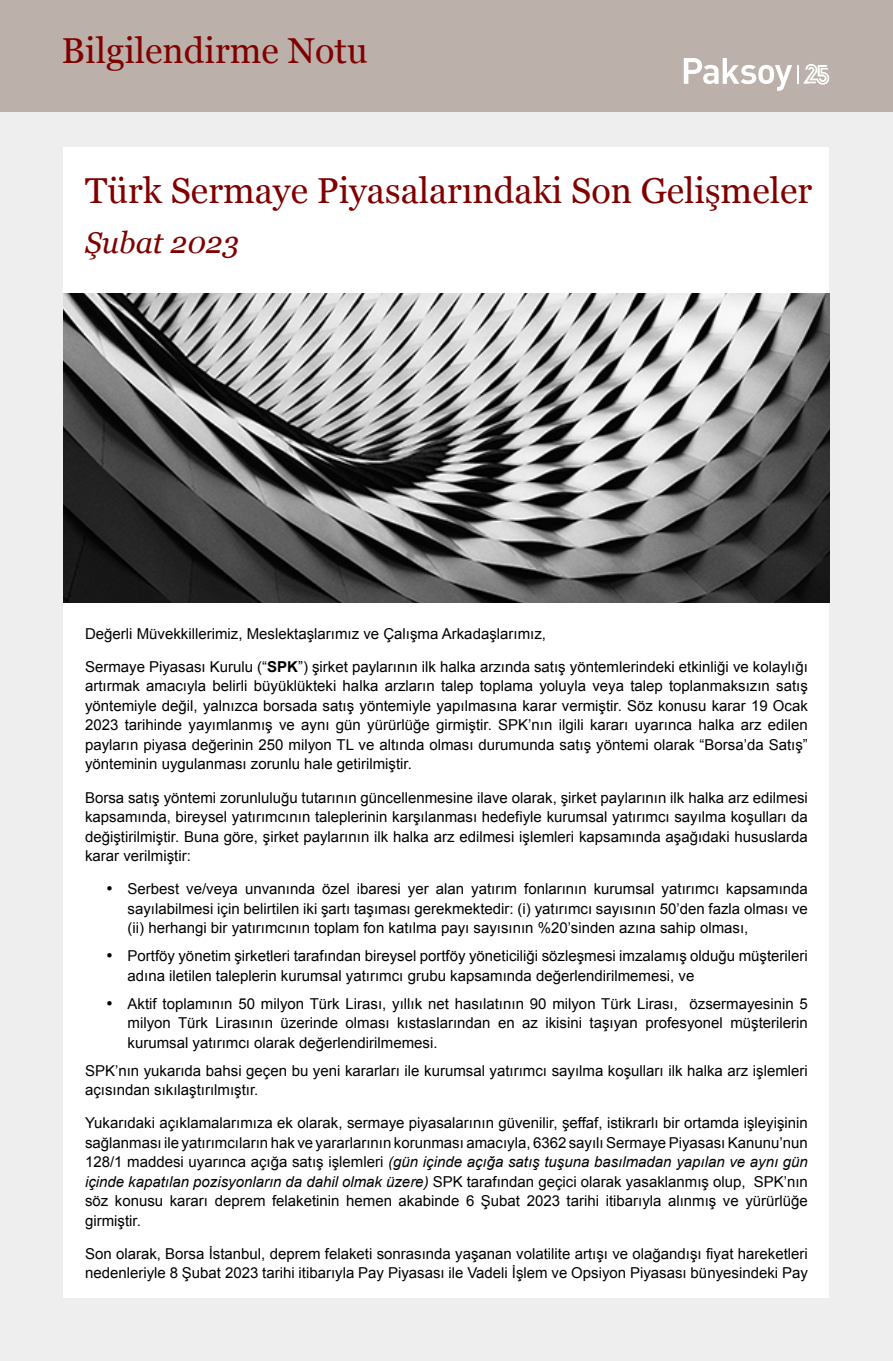
<style>
.page{position:relative;width:893px;height:1361px;background:#eee}
.page>*{position:absolute;margin:0;border:0;box-sizing:border-box;transform-origin:0 0}
.t1{font:36px "Georgia";color:#800000}
.t2{font:italic 30px "Georgia";color:#800000}
.t3{font:15px/19.5px "Arial";color:#000;text-align:justify}
.s1{font-weight:700}
.s2{font-style:italic}
</style>
<div class="page">
<div style="left:0;top:0;width:893px;height:112px;background:#bbb1aa"></div>
<div style="left:64px;top:147px;width:765px;height:1150px;background:#fff"></div>
<img style="left:64px;top:294px;width:765px;height:308px">
<svg style="left:684px;top:58px;width:108px;height:33px"></svg>
<svg style="left:798px;top:64px;width:31px;height:21px"></svg>
<h1 class="t1" style="left:62px;top:25px;width:308px">Bilgilendirme Notu</h1>
<h1 class="t1" style="left:85px;top:165px;width:729px">Türk Sermaye Piyasalarındaki Son Gelişmeler</h1>
<h2 class="t2" style="left:85px;top:221px;width:156px">Şubat 2023</h2>
<p class="t3" style="left:85px;top:624px;width:462px">Değerli Müvekkillerimiz, Meslektaşlarımız ve Çalışma Arkadaşlarımız,</p>
<p class="t3" style="left:85px;top:657px;width:724px">Sermaye Piyasası Kurulu (“<span class="s1">SPK</span>”) şirket paylarının ilk halka arzında satış yöntemlerindeki etkinliği ve kolaylığı artırmak amacıyla belirli büyüklükteki halka arzların talep toplama yoluyla veya talep toplanmaksızın satış yöntemiyle değil, yalnızca borsada satış yöntemiyle yapılmasına karar vermiştir. Söz konusu karar 19 Ocak 2023 tarihinde yayımlanmış ve aynı gün yürürlüğe girmiştir. SPK’nın ilgili kararı uyarınca halka arz edilen payların piyasa değerinin 250 milyon TL ve altında olması durumunda satış yöntemi olarak “Borsa’da Satış” yönteminin uygulanması zorunlu hale getirilmiştir.</p>
<p class="t3" style="left:85px;top:787px;width:724px">Borsa satış yöntemi zorunluluğu tutarının güncellenmesine ilave olarak, şirket paylarının ilk halka arz edilmesi kapsamında, bireysel yatırımcının taleplerinin karşılanması hedefiyle kurumsal yatırımcı sayılma koşulları da değiştirilmiştir. Buna göre, şirket paylarının ilk halka arz edilmesi işlemleri kapsamında aşağıdaki hususlarda karar verilmiştir:</p>
<p class="t3" style="left:128px;top:879px;width:682px;text-indent:-21px">• Serbest ve/veya unvanında özel ibaresi yer alan yatırım fonlarının kurumsal yatırımcı kapsamında sayılabilmesi için belirtilen iki şartı taşıması gerekmektedir: (i) yatırımcı sayısının 50’den fazla olması ve (ii) herhangi bir yatırımcının toplam fon katılma payı sayısının %20’sinden azına sahip olması,</p>
<p class="t3" style="left:128px;top:946px;width:682px;text-indent:-21px">• Portföy yönetim şirketleri tarafından bireysel portföy yöneticiliği sözleşmesi imzalamış olduğu müşterileri adına iletilen taleplerin kurumsal yatırımcı grubu kapsamında değerlendirilmemesi, ve</p>
<p class="t3" style="left:128px;top:993px;width:682px;text-indent:-21px">• Aktif toplamının 50 milyon Türk Lirası, yıllık net hasılatının 90 milyon Türk Lirası, özsermayesinin 5 milyon Türk Lirasının üzerinde olması kıstaslarından en az ikisini taşıyan profesyonel müşterilerin kurumsal yatırımcı olarak değerlendirilmemesi.</p>
<p class="t3" style="left:85px;top:1060px;width:724px">SPK’nın yukarıda bahsi geçen bu yeni kararları ile kurumsal yatırımcı sayılma koşulları ilk halka arz işlemleri açısından sıkılaştırılmıştır.</p>
<p class="t3" style="left:85px;top:1113px;width:724px">Yukarıdaki açıklamalarımıza ek olarak, sermaye piyasalarının güvenilir, şeffaf, istikrarlı bir ortamda işleyişinin sağlanması ile yatırımcıların hak ve yararlarının korunması amacıyla, 6362 sayılı Sermaye Piyasası Kanunu’nun 128/1 maddesi uyarınca açığa satış işlemleri <span class="s2">(gün içinde açığa satış tuşuna basılmadan yapılan ve aynı gün içinde kapatılan pozisyonların da dahil olmak üzere)</span> SPK tarafından geçici olarak yasaklanmış olup, SPK’nın söz konusu kararı deprem felaketinin hemen akabinde 6 Şubat 2023 tarihi itibarıyla alınmış ve yürürlüğe girmiştir.</p>
<p class="t3" style="left:85px;top:1243px;width:724px">Son olarak, Borsa İstanbul, deprem felaketi sonrasında yaşanan volatilite artışı ve olağandışı fiyat hareketleri nedenleriyle 8 Şubat 2023 tarihi itibarıyla Pay Piyasası ile Vadeli İşlem ve Opsiyon Piyasası bünyesindeki Pay</p>
</div>
